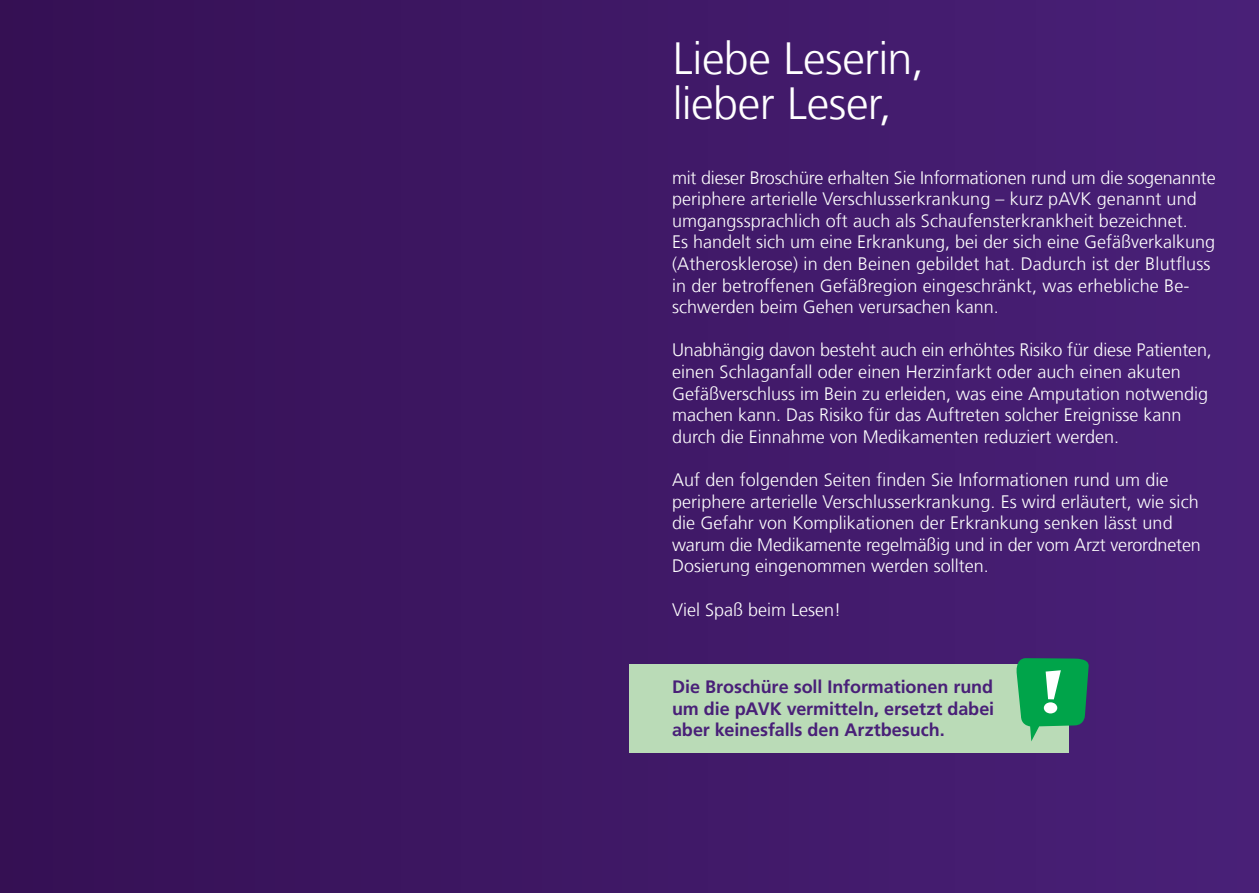
<style>
.page{position:relative;width:1259px;height:893px;background:#fff}
.page>*{position:absolute;margin:0;border:0;box-sizing:border-box;transform-origin:0 0}
.t1{font:300 45px/45px "Frutiger LT Com";letter-spacing:-.01em;color:#fff}
.t2{font:300 18px/21.6px "Frutiger LT Com";color:#fff}
.t3{font:700 18px/21.6px "Frutiger LT Com";letter-spacing:-.005em;color:#492078;text-align:justify}
</style>
<div class="page">
<div style="left:0;top:0;width:1259px;height:893px;background:linear-gradient(to right,#351054,#492178)"></div>
<div style="left:629px;top:664px;width:439px;height:89px;background:#badbb7"></div>
<svg style="left:1015px;top:658px;width:74px;height:83px"></svg>
<h1 class="t1" style="left:673px;top:36px;width:253px">Liebe Leserin, lieber Leser,</h1>
<p class="t2" style="left:672px;top:167px;width:545px">mit dieser Broschüre erhalten Sie Informationen rund um die sogenannte periphere arterielle Verschlusserkrankung – kurz pAVK genannt und umgangssprachlich oft auch als Schaufensterkrankheit bezeichnet.<br>Es handelt sich um eine Erkrankung, bei der sich eine Gefäßverkalkung (Atherosklerose) in den Beinen gebildet hat. Dadurch ist der Blutfluss in der betroffenen Gefäßregion eingeschränkt, was erhebliche Be&shy;schwerden beim Gehen verursachen kann.</p>
<p class="t2" style="left:672px;top:340px;width:541px">Unabhängig davon besteht auch ein erhöhtes Risiko für diese Patienten, einen Schlaganfall oder einen Herzinfarkt oder auch einen akuten Gefäßverschluss im Bein zu erleiden, was eine Amputation notwendig machen kann. Das Risiko für das Auftreten solcher Ereignisse kann durch die Einnahme von Medikamenten reduziert werden.</p>
<p class="t2" style="left:672px;top:469px;width:530px">Auf den folgenden Seiten finden Sie Informationen rund um die periphere arterielle Verschlusserkrankung. Es wird erläutert, wie sich die Gefahr von Komplikationen der Erkrankung senken lässt und warum die Medikamente regelmäßig und in der vom Arzt verordneten Dosierung eingenommen werden sollten.</p>
<p class="t2" style="left:672px;top:599px;width:171px">Viel Spaß beim Lesen!</p>
<p class="t3" style="left:672px;top:676px;width:324px">Die Broschüre soll Informationen rund um die pAVK vermitteln, ersetzt dabei aber keinesfalls den Arztbesuch.</p>
</div>
